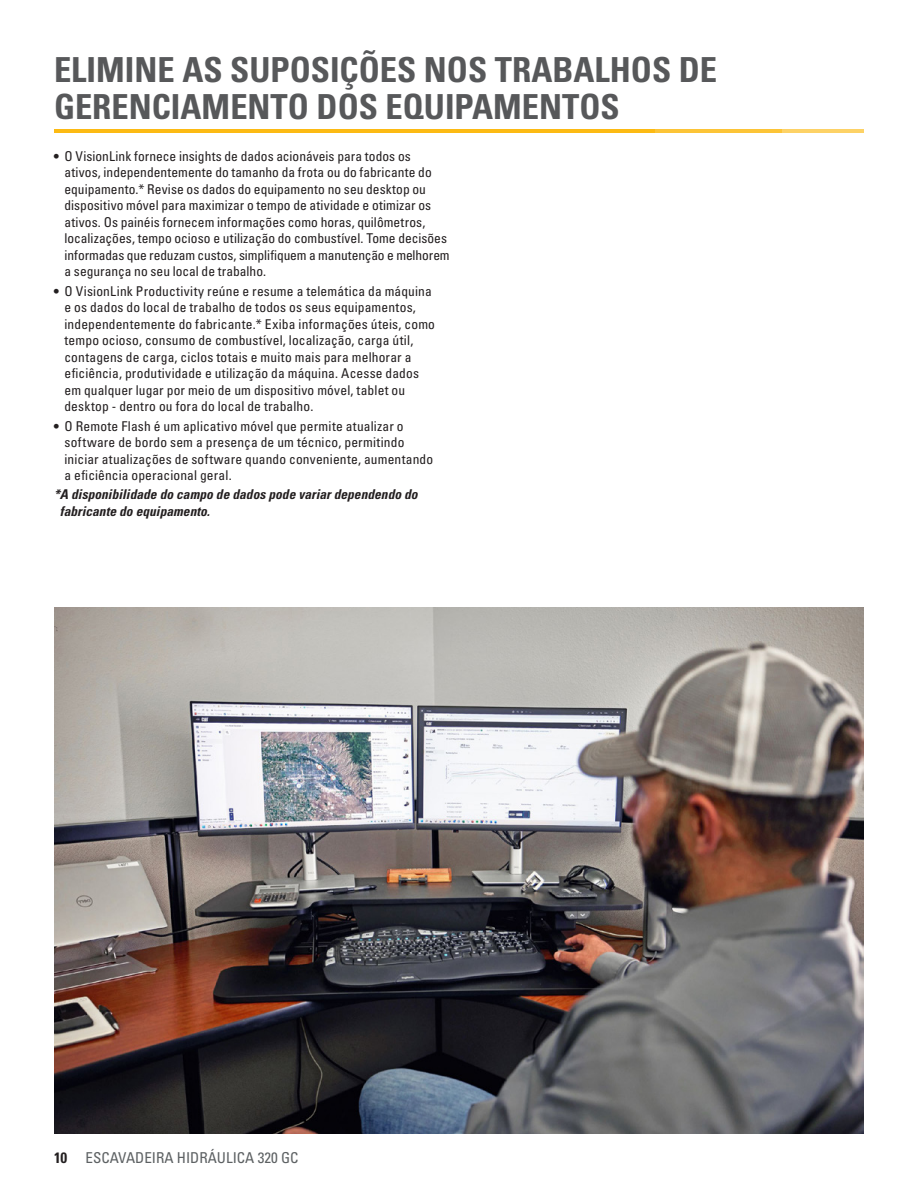
<style>
.page{position:relative;width:918px;height:1188px;background:#fff}
.page>*{position:absolute;margin:0;border:0;box-sizing:border-box;transform-origin:0 0}
.t1{font:34.5px/37.5px "Univers LTCYR 67 Bold Cond";color:#57585a}
.t2{font:condensed 15px "Univers LTCYR 57";color:#5d6163}
.t3{font:condensed 13.5px/16.5px "Univers LTCYR 57";letter-spacing:.01em;color:#231f20}
.t4{font:13.5px/16.2px "Univers LTCYR 67 Bold Cond Obl";color:#231f20}
.s1{font-family:"Univers LTCYR 67 Bold Cond";font-stretch:normal;color:#231f20}
</style>
<div class="page">
<hr style="left:54px;top:129px;width:601px;height:4px;background:#fcba13">
<hr style="left:654px;top:129px;width:128px;height:4px;background:#fcc437">
<hr style="left:782px;top:129px;width:81px;height:4px;background:#fdd266">
<img style="left:54px;top:608px;width:809px;height:526px">
<h1 class="t1" style="left:54px;top:50px;width:665px">ELIMINE AS SUPOSIÇÕES NOS TRABALHOS DE<br>GERENCIAMENTO DOS EQUIPAMENTOS</h1>
<p class="t3" style="left:65px;top:147px;width:387px;text-indent:-11px">• O VisionLink fornece insights de dados acionáveis para todos os ativos, independentemente do tamanho da frota ou do fabricante do equipamento.* Revise os dados do equipamento no seu desktop ou dispositivo móvel para maximizar o tempo de atividade e otimizar os ativos. Os painéis fornecem informações como horas, quilômetros, localizações, tempo ocioso e utilização do combustível. Tome decisões informadas que reduzam custos, simplifiquem a manutenção e melhorem a segurança no seu local de trabalho.</p>
<p class="t3" style="left:65px;top:282px;width:372px;text-indent:-11px">• O VisionLink Productivity reúne e resume a telemática da máquina e os dados do local de trabalho de todos os seus equipamentos, independentemente do fabricante.* Exiba informações úteis, como tempo ocioso, consumo de combustível, localização, carga útil, contagens de carga, ciclos totais e muito mais para melhorar a eficiência, produtividade e utilização da máquina. Acesse dados em qualquer lugar por meio de um dispositivo móvel, tablet ou desktop - dentro ou fora do local de trabalho.</p>
<p class="t3" style="left:65px;top:417px;width:370px;text-indent:-11px">• O Remote Flash é um aplicativo móvel que permite atualizar o software de bordo sem a presença de um técnico, permitindo iniciar atualizações de software quando conveniente, aumentando a eficiência operacional geral.</p>
<p class="t4" style="left:60px;top:486px;width:359px;text-indent:-6px">*A disponibilidade do campo de dados pode variar dependendo do fabricante do equipamento.</p>
<p class="t2" style="left:54px;top:1148px;width:246px"><span class="s1">10</span> ESCAVADEIRA HIDRÁULICA 320 GC</p>
</div>
